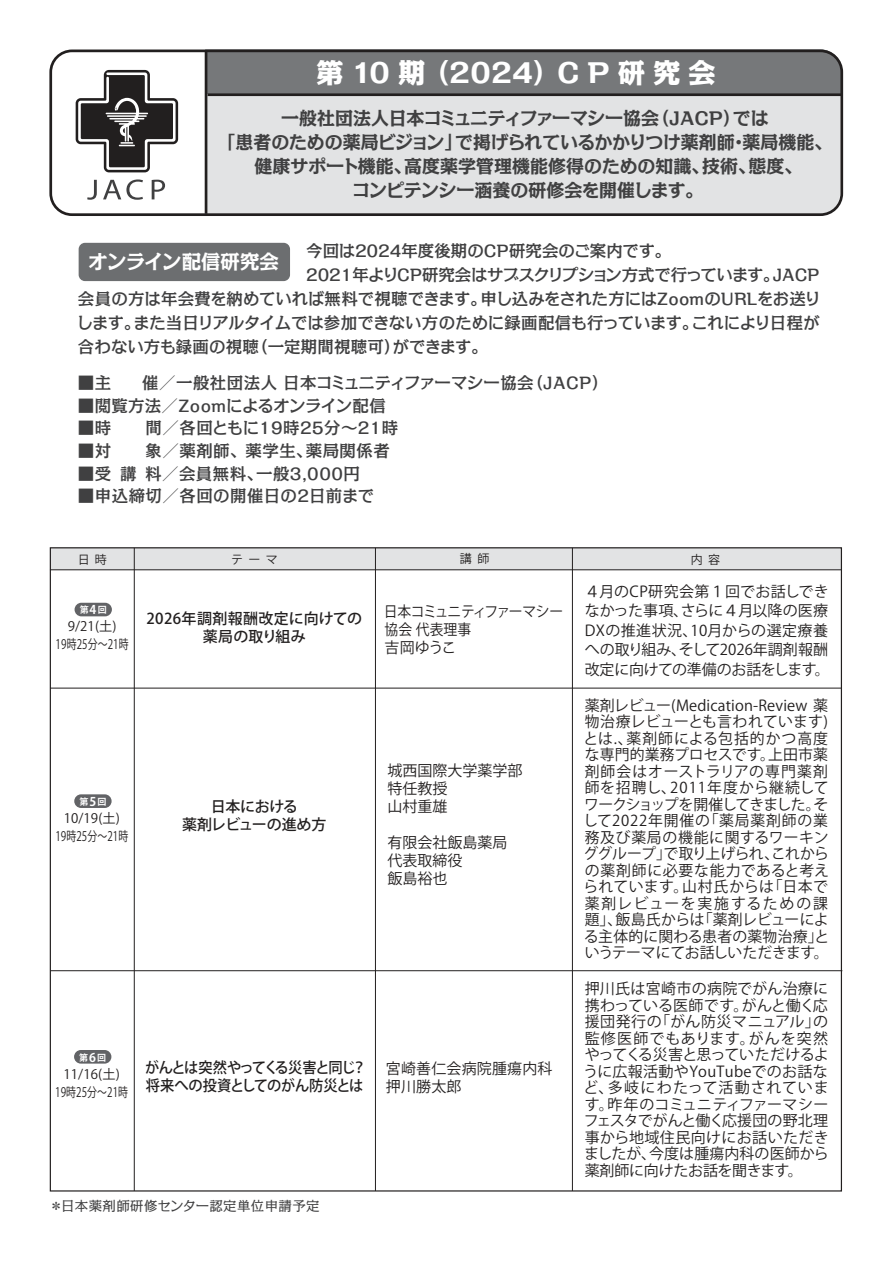
<style>
.page{position:relative;width:893px;height:1263px;background:#fff}
.page>*{position:absolute;margin:0;border:0;box-sizing:border-box;transform-origin:0 0}
.t1{font:800 27px "Kakumin Pro";color:#fff}
.t2{font:700 19.5px "Kakumin Pro";letter-spacing:-.02em;color:#fff}
.t3{font:700 18px/24px "Kakumin Pro";letter-spacing:-.01em;color:#404041;text-align:center}
.t4{font:500 16.5px "Kakumin Pro";letter-spacing:-.005em;color:#404041}
.t5{font:500 16.5px "Kakumin Pro";letter-spacing:.025em;color:#404041}
.t6{font:500 16.5px "Kakumin Pro";letter-spacing:-.03em;color:#404041}
.t7{font:15px/16.5px "Koz Go Pro";color:#221f1f}
.t8{font:500 15px/18px "Koz Go Pro";letter-spacing:-.06em;color:#221f1f;scale:.95 1}
.t9{font:15px/18px "Koz Go Pro";letter-spacing:-.03em;color:#221f1f;scale:.92 1}
.t10{font:500 15px/18px "Koz Go Pro";letter-spacing:.025em;color:#221f1f;text-align:center}
.t11{font:500 15px/18px "Koz Go Pro";letter-spacing:-.01em;color:#221f1f;text-align:center}
.t12{font:13.5px "Kakumin Pro";letter-spacing:.025em;color:#404041}
.t13{font:13.2px/18px "Koz Go Pro";letter-spacing:.01em;color:#221f1f;text-align:center}
.t14{font:12px "Koz Go Pro";color:#221f1f}
.t15{font:700 9px "Koz Go Pro";color:#fff}
.s1{font-size:12px}
</style>
<div class="page">
<div style="left:50px;top:548px;width:791px;height:22px;background:#e2e3e4"></div>
<div style="left:207px;top:94px;width:632px;height:118px;background:#e2e3e4"></div>
<div style="left:205px;top:49px;width:635px;height:45px;background:#76787a"></div>
<div style="left:49px;top:50px;width:794px;height:166px;border:3px solid #221f1f;border-radius:21px"></div>
<svg style="left:76px;top:70px;width:102px;height:102px"></svg>
<svg style="left:87px;top:180px;width:10px;height:20px"></svg>
<svg style="left:103px;top:179px;width:40px;height:21px"></svg>
<svg style="left:152px;top:180px;width:13px;height:19px"></svg>
<hr style="left:205px;top:51px;width:2px;height:163px;background:#221f1f">
<hr style="left:208px;top:93px;width:634px;height:3px;background:#221f1f">
<hr style="left:572px;top:548px;width:1px;height:643px;background:#221f1f">
<hr style="left:375px;top:548px;width:1px;height:643px;background:#221f1f">
<hr style="left:134px;top:548px;width:1px;height:643px;background:#221f1f">
<hr style="left:50px;top:569px;width:791px;height:1px;background:#221f1f">
<hr style="left:51px;top:970px;width:791px;height:1px;background:#221f1f">
<hr style="left:50px;top:688px;width:792px;height:1px;background:#221f1f">
<div style="left:75px;top:603px;width:37px;height:13px;background:#626366;border-radius:7px"></div>
<svg style="left:78px;top:242px;width:212px;height:40px"></svg>
<div style="left:79px;top:243px;width:211px;height:38px;background:#6c6e70;border-radius:6px"></div>
<div style="left:74px;top:1050px;width:37px;height:13px;background:#626366;border-radius:7px"></div>
<div style="left:74px;top:794px;width:38px;height:14px;background:#626366;border-radius:7px"></div>
<h1 class="t1" style="left:316px;top:51px;width:401px">第 10 期（2024）C P 研究会</h1>
<p class="t3" style="left:217px;top:104px;width:617px">一般社団法人日本コミュニティファーマシー協会（JACP）では<br>「患者のための薬局ビジョン」で掲げられているかかりつけ薬剤師・薬局機能、健康サポート機能、高度薬学管理機能修得のための知識、技術、態度、<br>コンピテンシー涵養の研修会を開催します。</p>
<p class="t4" style="left:306px;top:238px;width:367px">今回は２０２4年度後期のCP研究会のご案内です。</p>
<p class="t6" style="left:306px;top:262px;width:515px">2021年よりCP研究会はサブスクリプション方式で行っています。JACP</p>
<p class="t4" style="left:78px;top:286px;width:745px">会員の方は年会費を納めていれば無料で視聴できます。申し込みをされた方にはZoomのURLをお送り</p>
<p class="t4" style="left:77px;top:310px;width:745px">します。また当日リアルタイムでは参加できない方のために録画配信も行っています。これにより日程が</p>
<p class="t4" style="left:78px;top:334px;width:412px">合わない方も録画の視聴（一定期間視聴可）ができます。</p>
<p class="t4" style="left:78px;top:370px;width:532px">■主　　催／一般社団法人 日本コミュニティファーマシー協会（JACP）</p>
<p class="t4" style="left:78px;top:393px;width:309px">■閲覧方法／Zoomによるオンライン配信</p>
<p class="t5" style="left:78px;top:415px;width:322px">■時　　間／各回ともに19時25分～21時</p>
<p class="t5" style="left:78px;top:438px;width:313px">■対　　象／薬剤師、薬学生、薬局関係者</p>
<p class="t5" style="left:78px;top:460px;width:283px">■受講料／会員無料、一般3,000円</p>
<p class="t5" style="left:78px;top:483px;width:298px">■申込締切／各回の開催日の2日前まで</p>
<h2 class="t2" style="left:89px;top:247px;width:192px">オンライン配信研究会</h2>
<p class="t14" style="left:78px;top:551px;width:31px">日 時</p>
<p class="t14" style="left:460px;top:551px;width:31px">講 師</p>
<p class="t14" style="left:231px;top:551px;width:48px">テ ー マ</p>
<p class="t15" style="left:80px;top:604px;width:28px">第<span class="s1">4</span>回</p>
<p class="t13" style="left:56px;top:618px;width:74px">9/21(土)<br>19時25分～21時</p>
<p class="t10" style="left:146px;top:610px;width:217px">2026年調剤報酬改定に向けての薬局の取り組み</p>
<p class="t9" style="left:384px;top:603px;width:196px">日本コミュニティファーマシー協会 代表理事<br>吉岡ゆうこ</p>
<p class="t15" style="left:79px;top:796px;width:28px">第<span class="s1">5</span>回</p>
<p class="t13" style="left:55px;top:809px;width:74px">10/19(土)<br>19時25分～21時</p>
<p class="t11" style="left:182px;top:799px;width:146px">日本における<br>薬剤レビューの進め方</p>
<p class="t7" style="left:388px;top:762px;width:136px;line-height:18px">城西国際大学薬学部特任教授<br>山村重雄</p>
<p class="t7" style="left:388px;top:834px;width:121px;line-height:18px">有限会社飯島薬局代表取締役<br>飯島裕也</p>
<p class="t15" style="left:79px;top:1051px;width:28px">第<span class="s1">6</span>回</p>
<p class="t13" style="left:55px;top:1065px;width:74px">11/16(土)<br>19時25分～21時</p>
<p class="t8" style="left:145px;top:1059px;width:234px">がんとは突然やってくる災害と同じ？将来への投資としてのがん防災とは</p>
<p class="t7" style="left:386px;top:1060px;width:168px;line-height:18px">宮崎善仁会病院腫瘍内科押川勝太郎</p>
<p class="t12" style="left:49px;top:1195px;width:272px">＊日本薬剤師研修センター認定単位申請予定</p>
<p class="t14" style="left:691px;top:551px;width:31px">内 容</p>
<p class="t7" style="left:585px;top:582px;width:247px;line-height:19.5px">４月のCP研究会第１回でお話しできなかった事項、さらに４月以降の医療<br>DXの推進状況、10月からの選定療養への取り組み、そして2026年調剤報酬改定に向けての準備のお話をします。</p>
<p class="t7" style="left:583px;top:697px;width:248px;text-align:justify">薬剤レビュー(Medication-Review 薬物治療レビューとも言われています)とは.、薬剤師による包括的かつ高度な専門的業務プロセスです。上田市薬剤師会はオーストラリアの専門薬剤師を招聘し、2011年度から継続してワークショップを開催してきました。そして2022年開催の「薬局薬剤師の業務及び薬局の機能に関するワーキンググループ」で取り上げられ、これからの薬剤師に必要な能力であると考えられています。山村氏からは「日本で薬剤レビューを実施するための課題」、飯島氏からは「薬剤レビューによる主体的に関わる患者の薬物治療」というテーマにてお話しいただきます。</p>
<p class="t7" style="left:583px;top:981px;width:247px;text-align:justify">押川氏は宮崎市の病院でがん治療に携わっている医師です。がんと働く応援団発行の「がん防災マニュアル」の監修医師でもあります。がんを突然やってくる災害と思っていただけるように広報活動やYouTubeでのお話など、多岐にわたって活動されています。昨年のコミュニティファーマシーフェスタでがんと働く応援団の野北理事から地域住民向けにお話いただきましたが、今度は腫瘍内科の医師から薬剤師に向けたお話を聞きます。</p>
</div>
